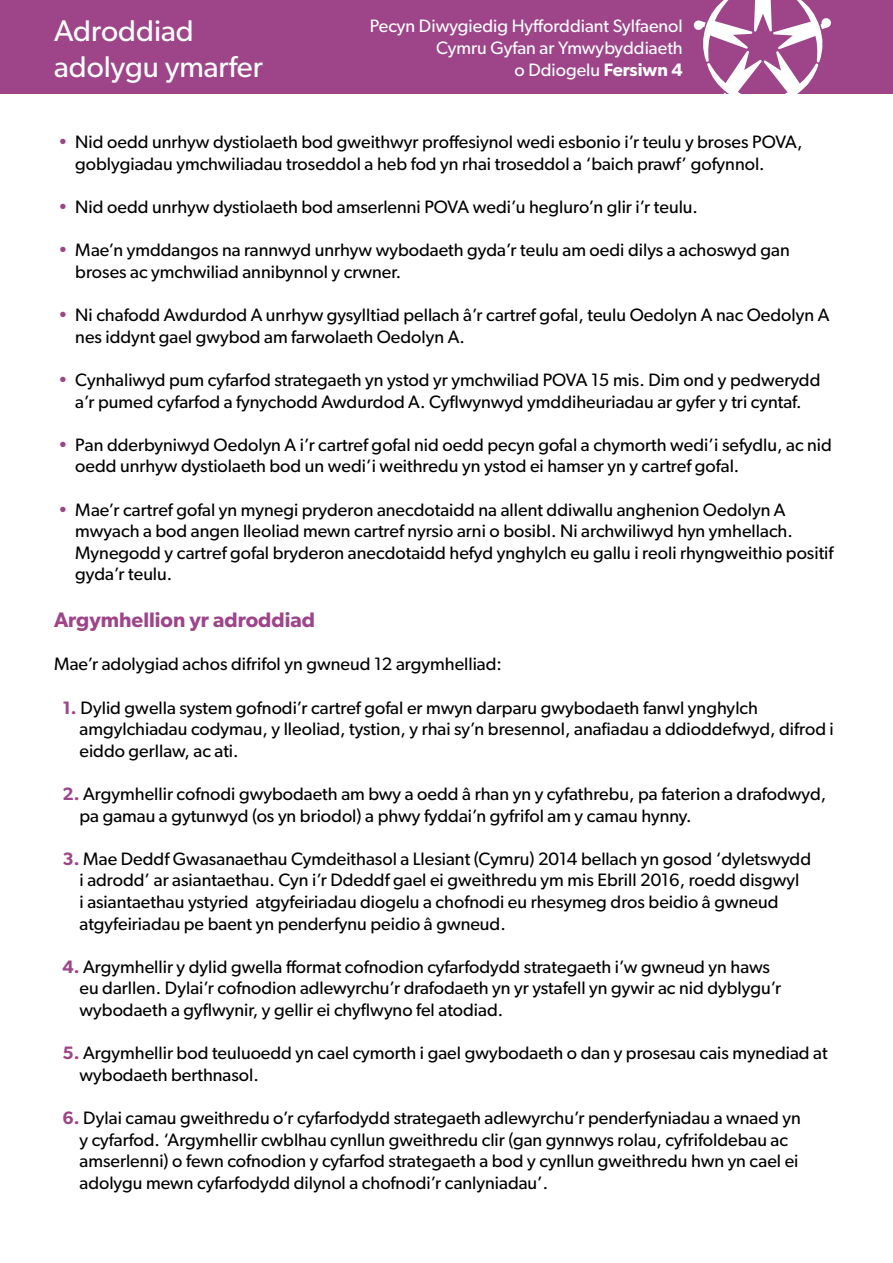
<style>
.page{position:relative;width:893px;height:1263px;background:#fff}
.page>*{position:absolute;margin:0;border:0;box-sizing:border-box;transform-origin:0 0}
.t1{font:30px/36px "Gibson";color:#fff}
.t2{font:600 21px "Gibson";color:#9e458a}
.t3{font:18px/21.6px "Gibson";color:#000}
.t4{font:18px/21.6px "Gibson";color:#fff;text-align:right}
.s1{font-weight:600}
.s2{color:#9e458a}
.s3{font-weight:600;color:#9e458a}
</style>
<div class="page">
<div style="left:0;top:0;width:893px;height:94px;background:#9e458a"></div>
<svg style="left:693px;top:0;width:138px;height:94px"></svg>
<h1 class="t1" style="left:54px;top:12px;width:210px">Adroddiad adolygu ymarfer</h1>
<p class="t4" style="left:370px;top:15px;width:315px">Pecyn Diwygiedig Hyfforddiant Sylfaenol<br>Cymru Gyfan ar Ymwybyddiaeth<br>o Ddiogelu <span class="s1">Fersiwn 4</span></p>
<p class="t3" style="left:75px;top:131px;width:729px;text-indent:-17px"><span class="s2">•</span> Nid oedd unrhyw dystiolaeth bod gweithwyr proffesiynol wedi esbonio i’r teulu y broses POVA, goblygiadau ymchwiliadau troseddol a heb fod yn rhai troseddol a ‘baich prawf’ gofynnol.</p>
<p class="t3" style="left:58px;top:196px;width:641px"><span class="s2">•</span> Nid oedd unrhyw dystiolaeth bod amserlenni POVA wedi’u hegluro’n glir i’r teulu.</p>
<p class="t3" style="left:75px;top:239px;width:716px;text-indent:-17px"><span class="s2">•</span> Mae’n ymddangos na rannwyd unrhyw wybodaeth gyda’r teulu am oedi dilys a achoswyd gan broses ac ymchwiliad annibynnol y crwner.</p>
<p class="t3" style="left:75px;top:304px;width:756px;text-indent:-17px"><span class="s2">•</span> Ni chafodd Awdurdod A unrhyw gysylltiad pellach â’r cartref gofal, teulu Oedolyn A nac Oedolyn A nes iddynt gael gwybod am farwolaeth Oedolyn A.</p>
<p class="t3" style="left:58px;top:369px;width:764px;text-align:center"><span class="s2">•</span> Cynhaliwyd pum cyfarfod strategaeth yn ystod yr ymchwiliad POVA 15 mis. Dim ond y pedwerydd a’r pumed cyfarfod a fynychodd Awdurdod A. Cyflwynwyd ymddiheuriadau ar gyfer y tri cyntaf.</p>
<p class="t3" style="left:75px;top:433px;width:758px;text-indent:-17px"><span class="s2">•</span> Pan dderbyniwyd Oedolyn A i’r cartref gofal nid oedd pecyn gofal a chymorth wedi’i sefydlu, ac nid oedd unrhyw dystiolaeth bod un wedi’i weithredu yn ystod ei hamser yn y cartref gofal.</p>
<p class="t3" style="left:75px;top:498px;width:760px;text-indent:-17px"><span class="s2">•</span> Mae’r cartref gofal yn mynegi pryderon anecdotaidd na allent ddiwallu anghenion Oedolyn A mwyach a bod angen lleoliad mewn cartref nyrsio arni o bosibl. Ni archwiliwyd hyn ymhellach.<br>Mynegodd y cartref gofal bryderon anecdotaidd hefyd ynghylch eu gallu i reoli rhyngweithio positif gyda’r teulu.</p>
<p class="t2" style="left:54px;top:607px;width:263px">Argymhellion yr adroddiad</p>
<p class="t3" style="left:54px;top:653px;width:449px">Mae’r adolygiad achos difrifol yn gwneud 12 argymhelliad:</p>
<p class="t3" style="left:80px;top:696px;width:756px;text-indent:-17px"><span class="s3">1.</span> Dylid gwella system gofnodi’r cartref gofal er mwyn darparu gwybodaeth fanwl ynghylch amgylchiadau codymau, y lleoliad, tystion, y rhai sy’n bresennol, anafiadau a ddioddefwyd, difrod i eiddo gerllaw, ac ati.</p>
<p class="t3" style="left:80px;top:783px;width:748px;text-indent:-17px"><span class="s3">2.</span> Argymhellir cofnodi gwybodaeth am bwy a oedd â rhan yn y cyfathrebu, pa faterion a drafodwyd, pa gamau a gytunwyd (os yn briodol) a phwy fyddai’n gyfrifol am y camau hynny.</p>
<p class="t3" style="left:80px;top:847px;width:733px;text-indent:-17px"><span class="s3">3.</span> Mae Deddf Gwasanaethau Cymdeithasol a Llesiant (Cymru) 2014 bellach yn gosod ‘dyletswydd i adrodd’ ar asiantaethau. Cyn i’r Ddeddf gael ei gweithredu ym mis Ebrill 2016, roedd disgwyl<br>i asiantaethau ystyried atgyfeiriadau diogelu a chofnodi eu rhesymeg dros beidio â gwneud atgyfeiriadau pe baent yn penderfynu peidio â gwneud.</p>
<p class="t3" style="left:80px;top:955px;width:703px;text-indent:-17px"><span class="s3">4.</span> Argymhellir y dylid gwella fformat cofnodion cyfarfodydd strategaeth i’w gwneud yn haws eu darllen. Dylai’r cofnodion adlewyrchu’r drafodaeth yn yr ystafell yn gywir ac nid dyblygu’r wybodaeth a gyflwynir, y gellir ei chyflwyno fel atodiad.</p>
<p class="t3" style="left:80px;top:1042px;width:750px;text-indent:-17px"><span class="s3">5.</span> Argymhellir bod teuluoedd yn cael cymorth i gael gwybodaeth o dan y prosesau cais mynediad at wybodaeth berthnasol.</p>
<p class="t3" style="left:80px;top:1107px;width:723px;text-indent:-17px"><span class="s3">6.</span> Dylai camau gweithredu o’r cyfarfodydd strategaeth adlewyrchu’r penderfyniadau a wnaed yn y cyfarfod. ‘Argymhellir cwblhau cynllun gweithredu clir (gan gynnwys rolau, cyfrifoldebau ac amserlenni) o fewn cofnodion y cyfarfod strategaeth a bod y cynllun gweithredu hwn yn cael ei adolygu mewn cyfarfodydd dilynol a chofnodi’r canlyniadau’.</p>
</div>
